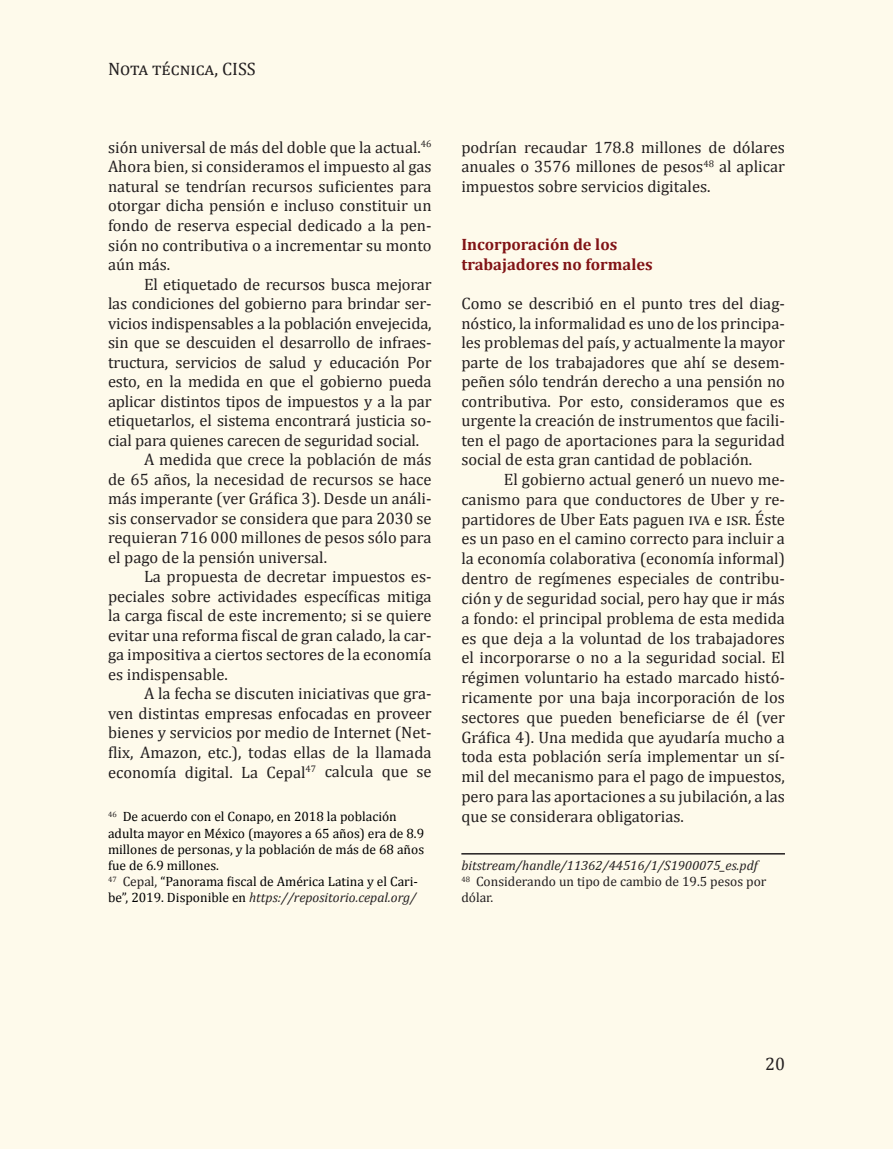
<style>
.page{position:relative;width:893px;height:1149px;background:#fff}
.page>*{position:absolute;margin:0;border:0;box-sizing:border-box;transform-origin:0 0}
.t1{font:18px "Cambria";color:#231f20}
.t2{font:16.5px/19.8px "Cambria";color:#231f20;text-align:justify}
.t3{font:700 16.5px/19.5px "Cambria";color:#811316}
.t4{font:13.5px/16.2px "Cambria";color:#000001}
.t5{font:italic 13.5px/16.2px "Cambria";color:#231f20}
.s1{color:#231f20}
.s2{font-style:italic;color:#231f20}
.s3{font-style:normal}
</style>
<div class="page">
<div style="left:0;top:0;width:893px;height:1148px;background:#fefaeb"></div>
<hr style="left:461px;top:852px;width:324px;height:2px;background:#231f20">
<p class="t1" style="left:108px;top:58px;width:149px">Nota técnica, CISS</p>
<p class="t2" style="left:108px;top:137px;width:325px">sión universal de más del doble que la actual.<sup>46<br></sup>Ahora bien, si consideramos el impuesto al gas natural se tendrían recursos suficientes para otorgar dicha pensión e incluso constituir un fondo de reserva especial dedicado a la pen&shy;sión no contributiva o a incrementar su monto aún más.</p>
<p class="t2" style="left:144px;top:274px;width:289px">El etiquetado de recursos busca mejorar</p>
<p class="t2" style="left:108px;top:293px;width:325px">las condiciones del gobierno para brindar ser-</p>
<p class="t2" style="left:108px;top:313px;width:325px">vicios indispensables a la población envejecida,</p>
<p class="t2" style="left:108px;top:332px;width:325px">sin que se descuiden el desarrollo de infraes-</p>
<p class="t2" style="left:108px;top:352px;width:325px">tructura, servicios de salud y educación Por</p>
<p class="t2" style="left:108px;top:371px;width:325px">esto, en la medida en que el gobierno pueda</p>
<p class="t2" style="left:108px;top:391px;width:325px">aplicar distintos tipos de impuestos y a la par</p>
<p class="t2" style="left:108px;top:410px;width:325px">etiquetarlos, el sistema encontrará justicia so-</p>
<p class="t2" style="left:108px;top:430px;width:313px">cial para quienes carecen de seguridad social.</p>
<p class="t2" style="left:144px;top:449px;width:289px">A medida que crece la población de más</p>
<p class="t2" style="left:108px;top:469px;width:325px">de 65 años, la necesidad de recursos se hace</p>
<p class="t2" style="left:108px;top:488px;width:325px">más imperante (ver Gráfica 3). Desde un análi-</p>
<p class="t2" style="left:108px;top:508px;width:325px">sis conservador se considera que para 2030 se</p>
<p class="t2" style="left:108px;top:527px;width:325px">requieran 716 000 millones de pesos sólo para</p>
<p class="t2" style="left:108px;top:547px;width:221px">el pago de la pensión universal.</p>
<p class="t2" style="left:144px;top:566px;width:289px">La propuesta de decretar impuestos es-</p>
<p class="t2" style="left:108px;top:586px;width:325px">peciales sobre actividades específicas mitiga</p>
<p class="t2" style="left:108px;top:605px;width:325px">la carga fiscal de este incremento; si se quiere</p>
<p class="t2" style="left:108px;top:625px;width:325px">evitar una reforma fiscal de gran calado, la car-</p>
<p class="t2" style="left:108px;top:644px;width:325px">ga impositiva a ciertos sectores de la economía</p>
<p class="t2" style="left:108px;top:664px;width:121px">es indispensable.</p>
<p class="t2" style="left:144px;top:683px;width:289px">A la fecha se discuten iniciativas que gra-</p>
<p class="t2" style="left:108px;top:703px;width:325px">ven distintas empresas enfocadas en proveer</p>
<p class="t2" style="left:108px;top:722px;width:323px">bienes y servicios por medio de Internet (Net-</p>
<p class="t2" style="left:108px;top:742px;width:325px">flix, Amazon, etc.), todas ellas de la llamada</p>
<p class="t2" style="left:108px;top:761px;width:325px">economía digital. La Cepal<sup>47</sup> calcula que se</p>
<p class="t4" style="left:108px;top:808px;width:318px"><sup>46</sup> De acuerdo con el Conapo, en 2018 la población adulta mayor en México (mayores a 65 años) era de 8.9 millones de personas, y la población de más de 68 años fue de 6.9 millones.<br><sup>47</sup> <span class="s1">Cepal,</span> “Panorama fiscal de América Latina y el Cari&shy;be”, 2019. Disponible en <span class="s2">https://repositorio.cepal.org/</span></p>
<p class="t2" style="left:461px;top:137px;width:325px">podrían recaudar 178.8 millones de dólares anuales o 3576 millones de pesos<sup>48</sup> al aplicar impuestos sobre servicios digitales.</p>
<p class="t3" style="left:461px;top:234px;width:193px">Incorporación de los trabajadores no formales</p>
<p class="t2" style="left:461px;top:293px;width:325px">Como se describió en el punto tres del diag&shy;nóstico, la informalidad es uno de los principa&shy;les problemas del país, y actualmente la mayor parte de los trabajadores que ahí se desem&shy;peñen sólo tendrán derecho a una pensión no contributiva. Por esto, consideramos que es urgente la creación de instrumentos que facili&shy;ten el pago de aportaciones para la seguridad social de esta gran cantidad de población.</p>
<p class="t2" style="left:461px;top:469px;width:325px;text-indent:43px">El gobierno actual generó un nuevo me&shy;canismo para que conductores de Uber y re&shy;partidores de Uber Eats paguen iva e isr. Éste es un paso en el camino correcto para incluir a la economía colaborativa (economía informal) dentro de regímenes especiales de contribu&shy;ción y de seguridad social, pero hay que ir más a fondo: el principal problema de esta medida es que deja a la voluntad de los trabajadores el incorporarse o no a la seguridad social. El régimen voluntario ha estado marcado histó&shy;ricamente por una baja incorporación de los sectores que pueden beneficiarse de él (ver Gráfica 4). Una medida que ayudaría mucho a toda esta población sería implementar un sí&shy;mil del mecanismo para el pago de impuestos, pero para las aportaciones a su jubilación, a las que se considerara obligatorias.</p>
<p class="t5" style="left:461px;top:856px;width:307px">bitstream/handle/11362/44516/1/S1900075_es.pdf<br><sup>48</sup> <span class="s3">Considerando un tipo de cambio de 19.5 pesos por dólar.</span></p>
<p class="t1" style="left:765px;top:1052px;width:21px">20</p>
</div>
